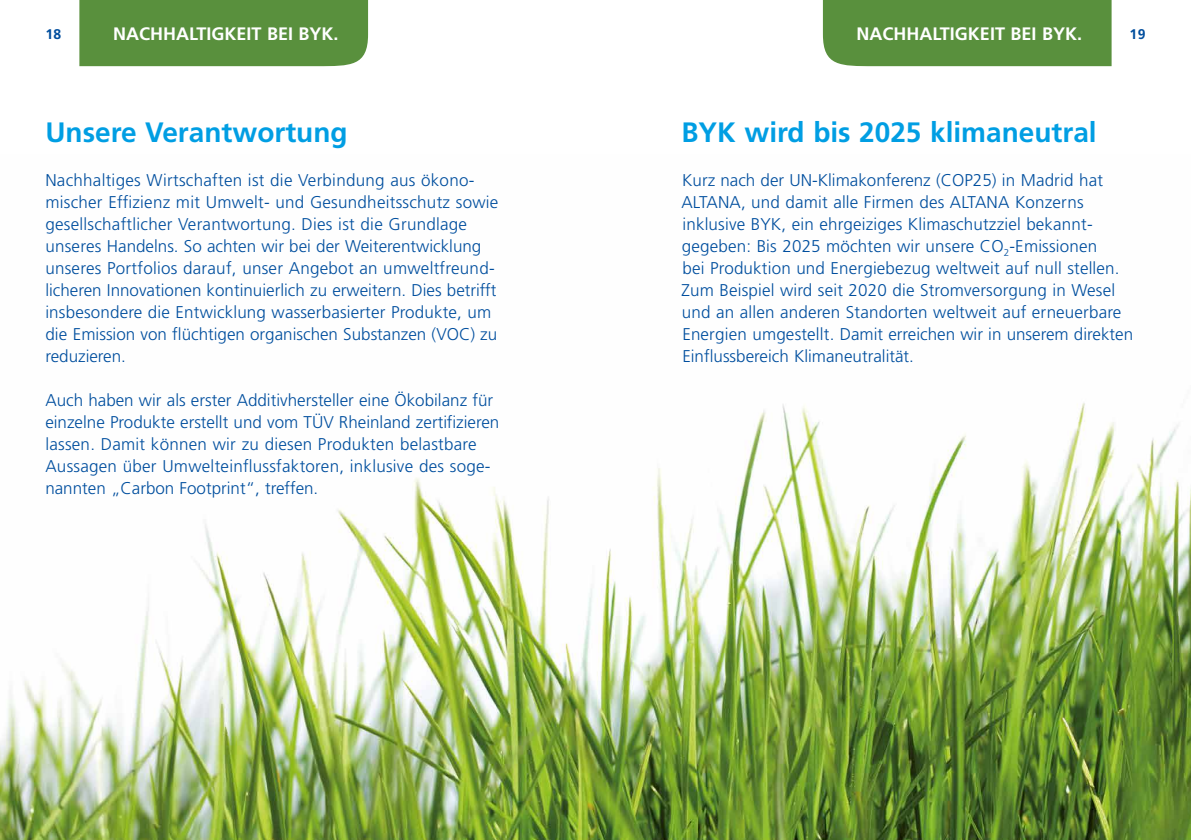
<style>
.page{position:relative;width:1191px;height:840px;background:#fff}
.page>*{position:absolute;margin:0;border:0;box-sizing:border-box;transform-origin:0 0}
.t1{font:700 28px "Frutiger LT Pro";color:#009ee3}
.t2{font:700 18px "Frutiger LT Pro";color:#fff}
.t3{font:300 17px/22px "Frutiger LT Pro";letter-spacing:.01em;color:#004e9e}
.t4{font:700 14px "Frutiger LT Pro";color:#004e9e}
</style>
<div class="page">
<img style="left:0;top:403px;width:1191px;height:436px">
<div style="left:79px;top:0;width:289px;height:66px;background:#59903d"></div>
<div style="left:823px;top:0;width:288px;height:66px;background:#59903d"></div>
<p class="t4" style="left:45px;top:26px;width:17px">18</p>
<p class="t2" style="left:113px;top:23px;width:227px">NACHHALTIGKEIT BEI BYK.</p>
<p class="t4" style="left:1129px;top:26px;width:17px">19</p>
<p class="t2" style="left:856px;top:23px;width:227px">NACHHALTIGKEIT BEI BYK.</p>
<h1 class="t1" style="left:45px;top:115px;width:304px">Unsere Verantwortung</h1>
<p class="t3" style="left:45px;top:169px;width:454px">Nachhaltiges Wirtschaften ist die Verbindung aus ökono&shy;mischer Effizienz mit Umwelt- und Gesundheitsschutz sowie gesellschaftlicher Verantwortung. Dies ist die Grundlage unseres Handelns. So achten wir bei der Weiterentwicklung unseres Portfolios darauf, unser Angebot an umweltfreund&shy;licheren Innovationen kontinuierlich zu erweitern. Dies betrifft insbesondere die Entwicklung wasserbasierter Produkte, um die Emission von flüchtigen organischen Substanzen (VOC) zu reduzieren.</p>
<p class="t3" style="left:45px;top:389px;width:455px">Auch haben wir als erster Additivhersteller eine Ökobilanz für einzelne Produkte erstellt und vom TÜV Rheinland zertifizieren lassen. Damit können wir zu diesen Produkten belastbare Aussagen über Umwelteinflussfaktoren, inklusive des soge&shy;nannten „Carbon Footprint“, treffen.</p>
<h1 class="t1" style="left:681px;top:115px;width:417px">BYK wird bis 2025 klimaneutral</h1>
<p class="t3" style="left:681px;top:169px;width:453px">Kurz nach der UN-Klimakonferenz (COP25) in Madrid hat ALTANA, und damit alle Firmen des ALTANA Konzerns inklusive BYK, ein ehrgeiziges Klimaschutzziel bekannt&shy;gegeben: Bis 2025 möchten wir unsere CO<sub>2</sub>-Emissionen<br>bei Produktion und Energiebezug weltweit auf null stellen.<br>Zum Beispiel wird seit 2020 die Stromversorgung in Wesel und an allen anderen Standorten weltweit auf erneuerbare Energien umgestellt. Damit erreichen wir in unserem direkten Einflussbereich Klimaneutralität.</p>
</div>
